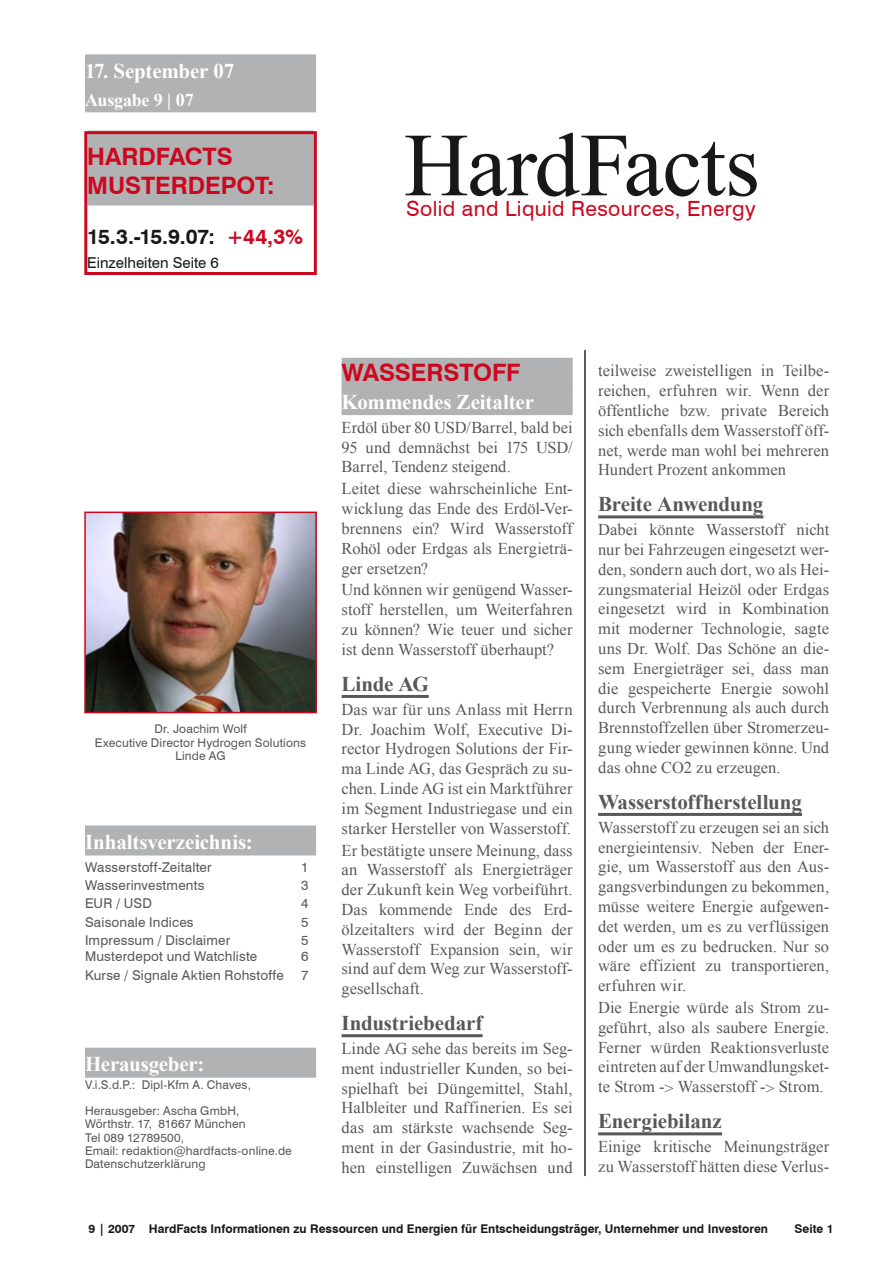
<style>
.page{position:relative;width:893px;height:1263px;background:#fff}
.page>*{position:absolute;margin:0;border:0;box-sizing:border-box;transform-origin:0 0}
.t1{font:90px "Times New Roman";letter-spacing:-.015em;color:#1a171b}
.t2{font:700 24px/28.8px "Swiss 721 BT";letter-spacing:-.005em;color:#cc071e}
.t3{font:700 21px "Times New Roman";letter-spacing:-.01em;color:#58585a}
.t4{font:700 21px "Times New Roman";letter-spacing:-.01em;color:#fff}
.t5{font:21px "Swiss 721 BT";letter-spacing:.02em;color:#cc071e}
.t6{font:700 21px "Swiss 721 BT";color:#1a171b}
.t7{font:700 18px "Times New Roman";letter-spacing:-.01em;color:#fff}
.t8{font:16.5px/19.8px "Times New Roman";letter-spacing:.005em;color:#58585a;text-align:justify}
.t9{font:15px "Swiss 721 BT";color:#1a171b}
.t10{font:13.5px "Swiss 721 BT";letter-spacing:.015em;color:#58585a}
.t11{font:12px/13.2px "Swiss 721 BT";letter-spacing:.01em;color:#58585a}
.t12{font:700 12px "Swiss 721 BT";color:#1a171b}
.s1{color:#cc071e}
</style>
<div class="page">
<div style="left:85px;top:1048px;width:231px;height:30px;background:#b1b2b4"></div>
<div style="left:85px;top:54px;width:231px;height:30px;background:#b1b2b4"></div>
<div style="left:85px;top:82px;width:231px;height:30px;background:#b1b2b4"></div>
<div style="left:85px;top:825px;width:231px;height:30px;background:#b1b2b4"></div>
<div style="left:342px;top:358px;width:231px;height:30px;background:#b1b2b4"></div>
<div style="left:342px;top:385px;width:231px;height:30px;background:#b1b2b4"></div>
<hr style="left:342px;top:695px;width:87px;height:3px;background:#58585a">
<hr style="left:342px;top:1034px;width:141px;height:3px;background:#58585a">
<hr style="left:598px;top:515px;width:165px;height:3px;background:#58585a">
<hr style="left:598px;top:813px;width:204px;height:3px;background:#58585a">
<hr style="left:598px;top:1132px;width:124px;height:3px;background:#58585a">
<div style="left:87px;top:131px;width:227px;height:75px;background:#b1b2b4"></div>
<div style="left:84px;top:131px;width:233px;height:144px;border:3px solid #cc071e"></div>
<hr style="left:584px;top:350px;width:2px;height:826px;background:#272528">
<img style="left:87px;top:515px;width:227px;height:195px">
<div style="left:84px;top:512px;width:233px;height:201px;border:2px solid #cc071e"></div>
<p class="t4" style="left:85px;top:56px;width:151px">17. September 07</p>
<p class="t7" style="left:85px;top:88px;width:110px">Ausgabe 9 | 07</p>
<h2 class="t2" style="left:87px;top:142px;width:189px">HardFacts<br>Musterdepot:</h2>
<p class="t6" style="left:87px;top:224px;width:217px">1 5.3.-1 5.9.07: <span class="s1">+44,3%</span></p>
<p class="t9" style="left:87px;top:254px;width:133px">Einzelheiten Seite 6</p>
<h1 class="t1" style="left:404px;top:105px;width:357px">HardFacts</h1>
<p class="t5" style="left:406px;top:196px;width:351px">Solid and Liquid Resources, Energy</p>
<p class="t11" style="left:95px;top:722px;width:213px;text-align:center">Dr. Joachim Wolf<br>Executive Director Hydrogen Solutions<br>Linde AG</p>
<p class="t4" style="left:85px;top:827px;width:169px">Inhaltsverzeichnis:</p>
<p class="t10" style="left:85px;top:859px;width:128px">Wasserstoff-Zeitalter</p>
<p class="t10" style="left:301px;top:859px;width:9px">1</p>
<p class="t10" style="left:85px;top:877px;width:121px">Wasserinvestments</p>
<p class="t10" style="left:301px;top:877px;width:9px">3</p>
<p class="t10" style="left:85px;top:895px;width:68px">EUR / USD</p>
<p class="t10" style="left:301px;top:895px;width:9px">4</p>
<p class="t10" style="left:85px;top:914px;width:110px">Saisonale Indices</p>
<p class="t10" style="left:301px;top:914px;width:9px">5</p>
<p class="t10" style="left:85px;top:932px;width:147px">Impressum / Disclaimer</p>
<p class="t10" style="left:301px;top:932px;width:9px">5</p>
<p class="t10" style="left:85px;top:948px;width:174px">Musterdepot und Watchliste</p>
<p class="t10" style="left:301px;top:948px;width:9px">6</p>
<p class="t10" style="left:85px;top:966px;width:200px">Kurse / Signale Aktien Rohstoffe</p>
<p class="t10" style="left:301px;top:966px;width:9px">7</p>
<p class="t4" style="left:85px;top:1050px;width:121px">Herausgeber:</p>
<p class="t11" style="left:85px;top:1071px;width:167px;line-height:26.4px">V.i.S.d.P.: Dipl-Kfm A. Chaves,<br>Herausgeber: Ascha GmbH,</p>
<p class="t11" style="left:85px;top:1117px;width:208px">Wörthstr. 17, 81667 München<br>Tel 089 12789500,<br>Email: redaktion@hardfacts-online.de<br>Datenschutzerklärung</p>
<h2 class="t2" style="left:342px;top:358px;width:180px">Wasserstoff</h2>
<p class="t4" style="left:342px;top:387px;width:194px">Kommendes Zeitalter</p>
<p class="t8" style="left:342px;top:417px;width:233px">Erdöl über 80 USD/Barrel, bald bei 95 und demnächst bei 175 USD/ Barrel, Tendenz steigend.</p>
<p class="t8" style="left:342px;top:479px;width:233px">Leitet diese wahrscheinliche Ent&shy;wicklung das Ende des Erdöl-Ver&shy;brennens ein? Wird Wasserstoff Rohöl oder Erdgas als Energieträ&shy;ger ersetzen?</p>
<p class="t8" style="left:342px;top:580px;width:233px">Und können wir genügend Wasser&shy;stoff herstellen, um Weiterfahren zu können? Wie teuer und sicher ist denn Wasserstoff überhaupt?</p>
<p class="t3" style="left:342px;top:669px;width:89px">Linde AG</p>
<p class="t8" style="left:342px;top:699px;width:233px">Das war für uns Anlass mit Herrn Dr. Joachim Wolf, Executive Di&shy;rector Hydrogen Solutions der Fir&shy;ma Linde AG, das Gespräch zu su&shy;chen. Linde AG ist ein Marktführer im Segment Industriegase und ein starker Hersteller von Wasserstoff.</p>
<p class="t8" style="left:342px;top:840px;width:233px">Er bestätigte unsere Meinung, dass an Wasserstoff als Energieträger der Zukunft kein Weg vorbeiführt.<br>Das kommende Ende des Erd&shy;ölzeitalters wird der Beginn der Wasserstoff Expansion sein, wir sind auf dem Weg zur Wasserstoff&shy;gesellschaft.</p>
<p class="t3" style="left:342px;top:1008px;width:142px">Industriebedarf</p>
<p class="t8" style="left:342px;top:1038px;width:233px">Linde AG sehe das bereits im Seg&shy;ment industrieller Kunden, so bei&shy;spielhaft bei Düngemittel, Stahl, Halbleiter und Raffinerien. Es sei das am stärkste wachsende Seg&shy;ment in der Gasindustrie, mit ho&shy;hen einstelligen Zuwächsen und</p>
<p class="t8" style="left:598px;top:361px;width:233px">teilweise zweistelligen in Teilbe&shy;reichen, erfuhren wir. Wenn der öffentliche bzw. private Bereich sich ebenfalls dem Wasserstoff öff&shy;net, werde man wohl bei mehreren Hundert Prozent ankommen</p>
<p class="t3" style="left:598px;top:490px;width:167px">Breite Anwendung</p>
<p class="t8" style="left:598px;top:519px;width:233px">Dabei könnte Wasserstoff nicht nur bei Fahrzeugen eingesetzt wer&shy;den, sondern auch dort, wo als Hei&shy;zungsmaterial Heizöl oder Erdgas eingesetzt wird in Kombination mit moderner Technologie, sagte uns Dr. Wolf. Das Schöne an die&shy;sem Energieträger sei, dass man die gespeicherte Energie sowohl durch Verbrennung als auch durch Brennstoffzellen über Stromerzeu&shy;gung wieder gewinnen könne. Und das ohne CO2 zu erzeugen.</p>
<p class="t3" style="left:598px;top:787px;width:205px">Wasserstoffherstellung</p>
<p class="t8" style="left:598px;top:817px;width:233px">Wasserstoff zu erzeugen sei an sich energieintensiv. Neben der Ener&shy;gie, um Wasserstoff aus den Aus&shy;gangsverbindungen zu bekommen, müsse weitere Energie aufgewen&shy;det werden, um es zu verflüssigen oder um es zu bedrucken. Nur so wäre effizient zu transportieren, erfuhren wir.</p>
<p class="t8" style="left:598px;top:997px;width:233px">Die Energie würde als Strom zu&shy;geführt, also als saubere Energie.<br>Ferner würden Reaktionsverluste eintreten auf der Umwandlungsket&shy;te Strom -&gt; Wasserstoff -&gt; Strom.</p>
<p class="t3" style="left:598px;top:1106px;width:125px">Energiebilanz</p>
<p class="t8" style="left:598px;top:1136px;width:233px">Einige kritische Meinungsträger zu Wasserstoff hätten diese Verlus-</p>
<p class="t12" style="left:88px;top:1221px;width:698px">9 | 2007 HardFacts Informationen zu Ressourcen und Energien für Entscheidungsträger, Unternehmer und Investoren S</p>
<p class="t12" style="left:803px;top:1221px;width:22px">eite</p>
</div>
